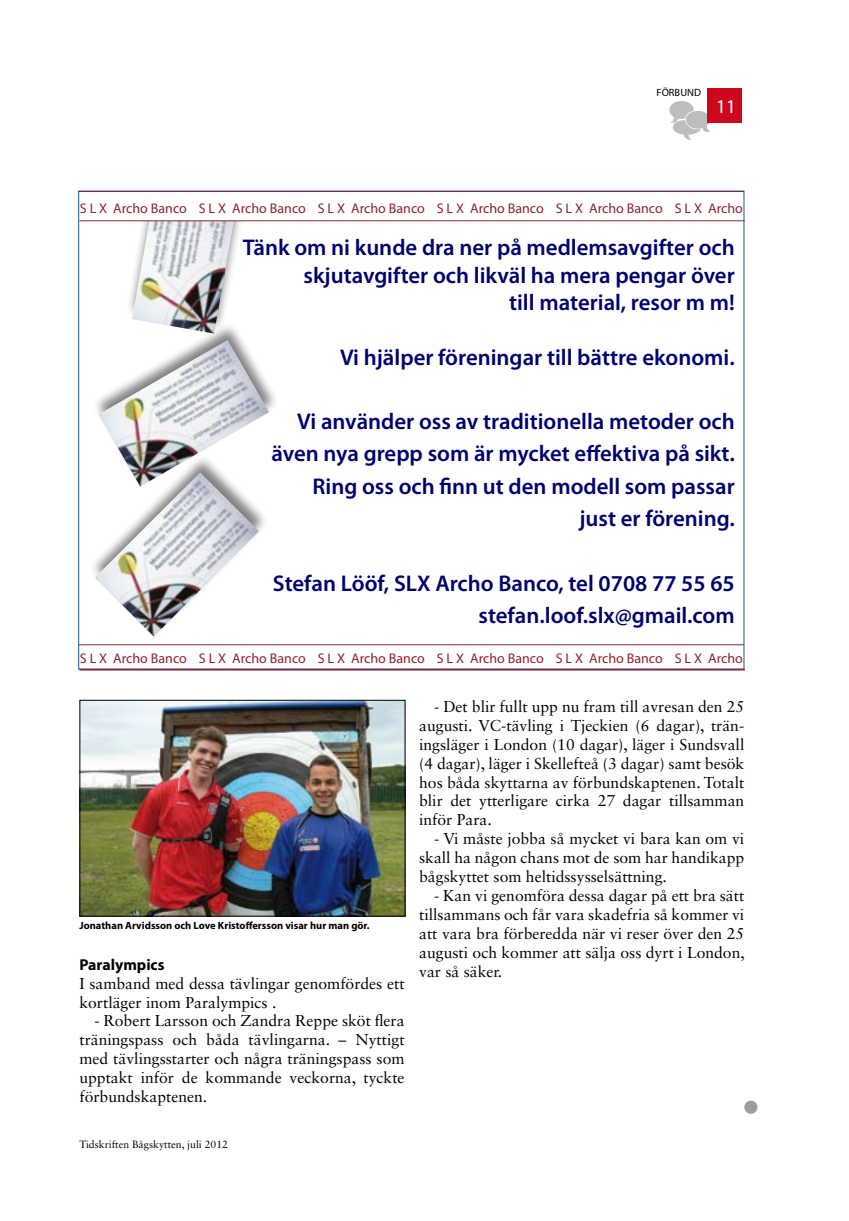
<style>
.page{position:relative;width:849px;height:1221px;background:#fff}
.page>*{position:absolute;margin:0;border:0;box-sizing:border-box;transform-origin:0 0}
.t1{font:600 22.75px/32.2px "Myriad Pro";color:#000070;text-align:right}
.t2{font:19.25px "Myriad Pro";color:#fff}
.t3{font:15.75px/18.9px "Sabon LT Std";color:#000;text-align:justify}
.t4{font:700 15.75px "Myriad Pro";color:#000}
.t5{font:14px "Myriad Pro";color:#8c232f}
.t6{font:700 10.5px "Myriad Pro";color:#000}
.t7{font:10.5px "Sabon LT Std";color:#000}
.t8{font:10.5px "Myriad Pro";color:#000}
</style>
<div class="page">
<div style="left:707px;top:88px;width:35px;height:35px;background:#cd071e"></div>
<img style="left:95px;top:486px;width:164px;height:150px">
<img style="left:132px;top:221px;width:108px;height:99px">
<div style="left:91px;top:320px;width:187px;height:164px;background:#000;opacity:.5"></div>
<img style="left:98px;top:340px;width:171px;height:146px">
<hr style="left:79px;top:644px;width:664px;height:1px;background:#7c2b32">
<svg style="left:744px;top:1100px;width:13px;height:13px"></svg>
<img style="left:81px;top:701px;width:322px;height:213px">
<div style="left:79px;top:699px;width:326px;height:217px;border:1px solid #000"></div>
<hr style="left:79px;top:220px;width:665px;height:1px;background:#7c2b32">
<hr style="left:79px;top:191px;width:664px;height:1px;background:#7c2b32">
<hr style="left:79px;top:668px;width:665px;height:2px;background:#7c2b32">
<p class="t8" style="left:656px;top:86px;width:46px">FÖRBUND</p>
<p class="t2" style="left:716px;top:95px;width:21px">11</p>
<p class="t5" style="left:80px;top:199px;width:664px">S L X Archo Banco S L X Archo Banco S L X Archo Banco S L X Archo Banco S L X Archo Banco S L X Archo</p>
<h1 class="t1" style="left:243px;top:233px;width:493px;line-height:27.3px">Tänk om ni kunde dra ner på medlemsavgifter och skjutavgifter och likväl ha mera pengar över<br>till material, resor m m!</h1>
<h1 class="t1" style="left:340px;top:340px;width:396px">Vi hjälper föreningar till bättre ekonomi.</h1>
<h1 class="t1" style="left:271px;top:405px;width:464px">Vi använder oss av traditionella metoder och även nya grepp som är mycket effektiva på sikt.<br>Ring oss och finn ut den modell som passar just er förening.</h1>
<h1 class="t1" style="left:273px;top:566px;width:463px">Stefan Lööf, SLX Archo Banco, tel 0708 77 55 65 stefan.loof.slx@gmail.com</h1>
<p class="t5" style="left:80px;top:649px;width:664px">S L X Archo Banco S L X Archo Banco S L X Archo Banco S L X Archo Banco S L X Archo Banco S L X Archo</p>
<p class="t6" style="left:79px;top:918px;width:291px">Jonathan Arvidsson och Love Kristoffersson visar hur man gör.</p>
<p class="t4" style="left:79px;top:954px;width:87px">Paralympics</p>
<p class="t3" style="left:79px;top:973px;width:326px">I samband med dessa tävlingar genomfördes ett kortläger inom Paralympics .</p>
<p class="t3" style="left:79px;top:1011px;width:326px;text-indent:15px">- Robert Larsson och Zandra Reppe sköt flera träningspass och båda tävlingarna. – Nyttigt med tävlingsstarter och några träningspass som upptakt inför de kommande veckorna, tyckte förbundskaptenen.</p>
<p class="t7" style="left:79px;top:1138px;width:150px">Tidskriften Bågskytten, juli 2012</p>
<p class="t3" style="left:419px;top:696px;width:326px;text-indent:15px">- Det blir fullt upp nu fram till avresan den 25 augusti. VC-tävling i Tjeckien (6 dagar), trän&shy;ingsläger i London (10 dagar), läger i Sundsvall (4 dagar), läger i Skellefteå (3 dagar) samt besök hos båda skyttarna av förbundskaptenen. Totalt blir det ytterligare cirka 27 dagar tillsamman inför Para.</p>
<p class="t3" style="left:419px;top:829px;width:326px;text-indent:15px">- Vi måste jobba så mycket vi bara kan om vi skall ha någon chans mot de som har handikapp bågskyttet som heltidssysselsättning.</p>
<p class="t3" style="left:419px;top:885px;width:327px;text-indent:15px">- Kan vi genomföra dessa dagar på ett bra sätt tillsammans och får vara skadefria så kommer vi att vara bra förberedda när vi reser över den 25 augusti och kommer att sälja oss dyrt i London, var så säker.</p>
</div>
